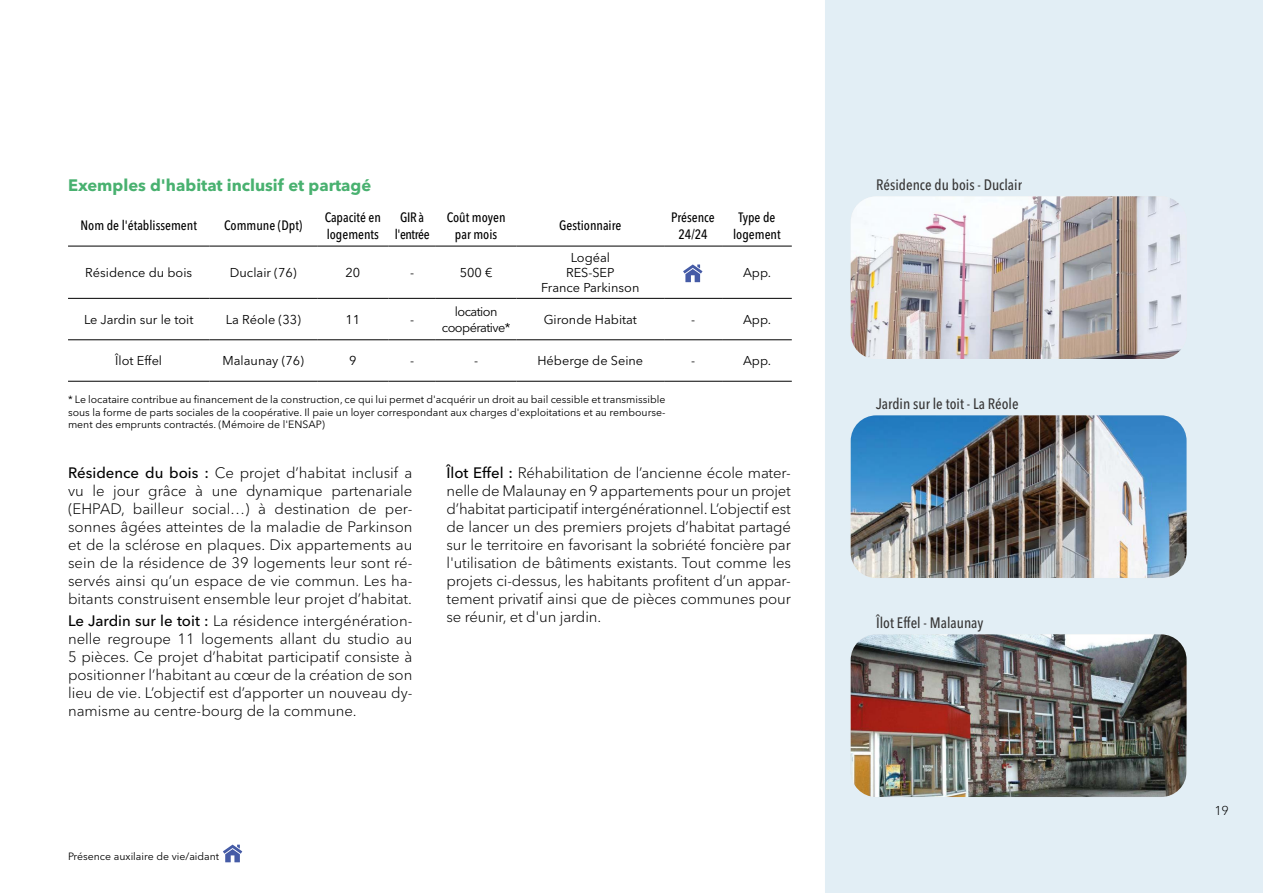
<style>
.page{position:relative;width:1263px;height:893px;background:#fff}
.page>*{position:absolute;margin:0;border:0;box-sizing:border-box;transform-origin:0 0}
.t1{font:700 16.5px "Avenir Next LT Pro";color:#49b170}
.t2{font:300 15px/18px "Avenir Next LT Pro";color:#000;text-align:justify}
.t3{font:500 condensed 15px "Avenir Next LT Pro";color:#373636}
.t4{font:500 condensed 13.5px/16.2px "Avenir Next LT Pro";color:#000;text-align:center}
.t5{font:500 condensed 13.5px/16.2px "Avenir Next LT Pro";letter-spacing:-.03em;color:#000;text-align:center}
.t6{font:12.75px/15.3px "Avenir Next LT Pro";color:#000;text-align:center}
.t7{font:12.75px/15.3px "Avenir Next LT Pro";letter-spacing:-.045em;color:#000;text-align:center}
.t8{font:300 12.75px "Avenir Next LT Pro";color:#000}
.t9{font:10.5px/12.6px "Avenir Next LT Pro";color:#000;text-align:justify}
.s1{font-weight:500}
</style>
<div class="page">
<div style="left:825px;top:0;width:438px;height:893px;background:#e2eef5"></div>
<svg style="left:223px;top:845px;width:19px;height:17px"></svg>
<img style="left:851px;top:196px;width:335px;height:163px">
<img style="left:851px;top:415px;width:335px;height:163px">
<img style="left:851px;top:634px;width:335px;height:163px">
<hr style="left:68px;top:246px;width:141px;height:1px;background:#000">
<hr style="left:209px;top:246px;width:108px;height:1px;background:#000">
<hr style="left:317px;top:246px;width:71px;height:1px;background:#000">
<hr style="left:388px;top:246px;width:48px;height:1px;background:#000">
<hr style="left:436px;top:246px;width:80px;height:1px;background:#000">
<hr style="left:516px;top:246px;width:148px;height:1px;background:#000">
<hr style="left:664px;top:246px;width:58px;height:1px;background:#000">
<hr style="left:722px;top:246px;width:70px;height:1px;background:#000">
<hr style="left:68px;top:340px;width:141px;height:1px;background:#000">
<hr style="left:209px;top:340px;width:108px;height:1px;background:#000">
<hr style="left:317px;top:340px;width:71px;height:1px;background:#000">
<hr style="left:388px;top:340px;width:48px;height:1px;background:#000">
<hr style="left:436px;top:340px;width:80px;height:1px;background:#000">
<hr style="left:516px;top:340px;width:148px;height:1px;background:#000">
<hr style="left:664px;top:340px;width:58px;height:1px;background:#000">
<hr style="left:722px;top:340px;width:70px;height:1px;background:#000">
<hr style="left:68px;top:381px;width:141px;height:1px;background:#000">
<hr style="left:209px;top:381px;width:108px;height:1px;background:#000">
<hr style="left:317px;top:381px;width:71px;height:1px;background:#000">
<hr style="left:388px;top:381px;width:48px;height:1px;background:#000">
<hr style="left:436px;top:381px;width:80px;height:1px;background:#000">
<hr style="left:516px;top:381px;width:148px;height:1px;background:#000">
<hr style="left:664px;top:381px;width:58px;height:1px;background:#000">
<hr style="left:722px;top:381px;width:70px;height:1px;background:#000">
<hr style="left:68px;top:298px;width:141px;height:1px;background:#000">
<hr style="left:209px;top:298px;width:108px;height:1px;background:#000">
<hr style="left:317px;top:298px;width:71px;height:1px;background:#000">
<hr style="left:388px;top:298px;width:48px;height:1px;background:#000">
<hr style="left:436px;top:298px;width:80px;height:1px;background:#000">
<hr style="left:516px;top:298px;width:148px;height:1px;background:#000">
<hr style="left:664px;top:298px;width:58px;height:1px;background:#000">
<hr style="left:722px;top:298px;width:70px;height:1px;background:#000">
<svg style="left:683px;top:264px;width:19px;height:18px"></svg>
<p class="t1" style="left:68px;top:175px;width:305px">Exemples d'habitat inclusif et partagé</p>
<p class="t4" style="left:80px;top:218px;width:118px">Nom de l'établissement</p>
<p class="t4" style="left:224px;top:218px;width:80px">Commune (Dpt)</p>
<p class="t4" style="left:325px;top:210px;width:58px;text-align:left">Capacité en logements</p>
<p class="t5" style="left:395px;top:210px;width:36px">GIR à l'entrée</p>
<p class="t4" style="left:447px;top:210px;width:60px">Coût moyen par mois</p>
<p class="t4" style="left:559px;top:218px;width:64px">Gestionnaire</p>
<p class="t4" style="left:671px;top:210px;width:45px">Présence<br>24/24</p>
<p class="t4" style="left:733px;top:210px;width:49px">Type de logement</p>
<p class="t6" style="left:85px;top:265px;width:108px">Résidence du bois</p>
<p class="t6" style="left:230px;top:265px;width:68px">Duclair (76)</p>
<p class="t6" style="left:345px;top:265px;width:16px">20</p>
<p class="t6" style="left:410px;top:265px;width:6px">-</p>
<p class="t6" style="left:460px;top:265px;width:34px">500 €</p>
<p class="t6" style="left:541px;top:250px;width:100px">Logéal<br>RES-SEP<br>France Parkinson</p>
<p class="t6" style="left:743px;top:265px;width:30px">App.</p>
<p class="t6" style="left:84px;top:312px;width:111px">Le Jardin sur le toit</p>
<p class="t6" style="left:226px;top:312px;width:77px">La Réole (33)</p>
<p class="t6" style="left:345px;top:312px;width:16px">11</p>
<p class="t6" style="left:410px;top:312px;width:6px">-</p>
<p class="t7" style="left:442px;top:304px;width:70px">location coopérative*</p>
<p class="t6" style="left:544px;top:312px;width:95px">Gironde Habitat</p>
<p class="t6" style="left:691px;top:312px;width:6px">-</p>
<p class="t6" style="left:743px;top:312px;width:30px">App.</p>
<p class="t6" style="left:115px;top:353px;width:48px">Îlot Effel</p>
<p class="t6" style="left:223px;top:353px;width:83px">Malaunay (76)</p>
<p class="t6" style="left:349px;top:353px;width:9px">9</p>
<p class="t6" style="left:410px;top:353px;width:6px">-</p>
<p class="t6" style="left:474px;top:353px;width:6px">-</p>
<p class="t6" style="left:537px;top:353px;width:107px">Héberge de Seine</p>
<p class="t6" style="left:691px;top:353px;width:6px">-</p>
<p class="t6" style="left:743px;top:353px;width:30px">App.</p>
<p class="t9" style="left:68px;top:393px;width:599px">* Le locataire contribue au financement de la construction, ce qui lui permet d'acquérir un droit au bail cessible et transmissible sous la forme de parts sociales de la coopérative. Il paie un loyer correspondant aux charges d'exploitations et au rembourse&shy;ment des emprunts contractés. (Mémoire de l'ENSAP)</p>
<p class="t2" style="left:68px;top:463px;width:346px"><span class="s1">Résidence du bois :</span> Ce projet d’habitat inclusif a vu le jour grâce à une dynamique partenariale (EHPAD, bailleur social…) à destination de per&shy;sonnes âgées atteintes de la maladie de Parkinson et de la sclérose en plaques. Dix appartements au sein de la résidence de 39 logements leur sont ré&shy;servés ainsi qu’un espace de vie commun. Les ha&shy;bitants construisent ensemble leur projet d’habitat.</p>
<p class="t2" style="left:68px;top:612px;width:346px"><span class="s1">Le Jardin sur le toit :</span> La résidence intergénération&shy;nelle regroupe 11 logements allant du studio au 5 pièces. Ce projet d’habitat participatif consiste à positionner l’habitant au cœur de la création de son lieu de vie. L’objectif est d’apporter un nouveau dy&shy;namisme au centre-bourg de la commune.</p>
<p class="t2" style="left:446px;top:463px;width:346px"><span class="s1">Îlot Effel :</span> Réhabilitation de l’ancienne école mater&shy;nelle de Malaunay en 9 appartements pour un projet d’habitat participatif intergénérationnel. L’objectif est de lancer un des premiers projets d’habitat partagé sur le territoire en favorisant la sobriété foncière par l'utilisation de bâtiments existants. Tout comme les projets ci-dessus, les habitants profitent d’un appar&shy;tement privatif ainsi que de pièces communes pour se réunir, et d'un jardin.</p>
<p class="t9" style="left:68px;top:850px;width:153px">Présence auxilaire de vie/aidant</p>
<p class="t3" style="left:876px;top:176px;width:147px">Résidence du bois - Duclair</p>
<p class="t3" style="left:876px;top:395px;width:144px">Jardin sur le toit - La Réole</p>
<p class="t3" style="left:876px;top:614px;width:109px">Îlot Effel - Malaunay</p>
<p class="t8" style="left:1214px;top:803px;width:16px">19</p>
</div>
